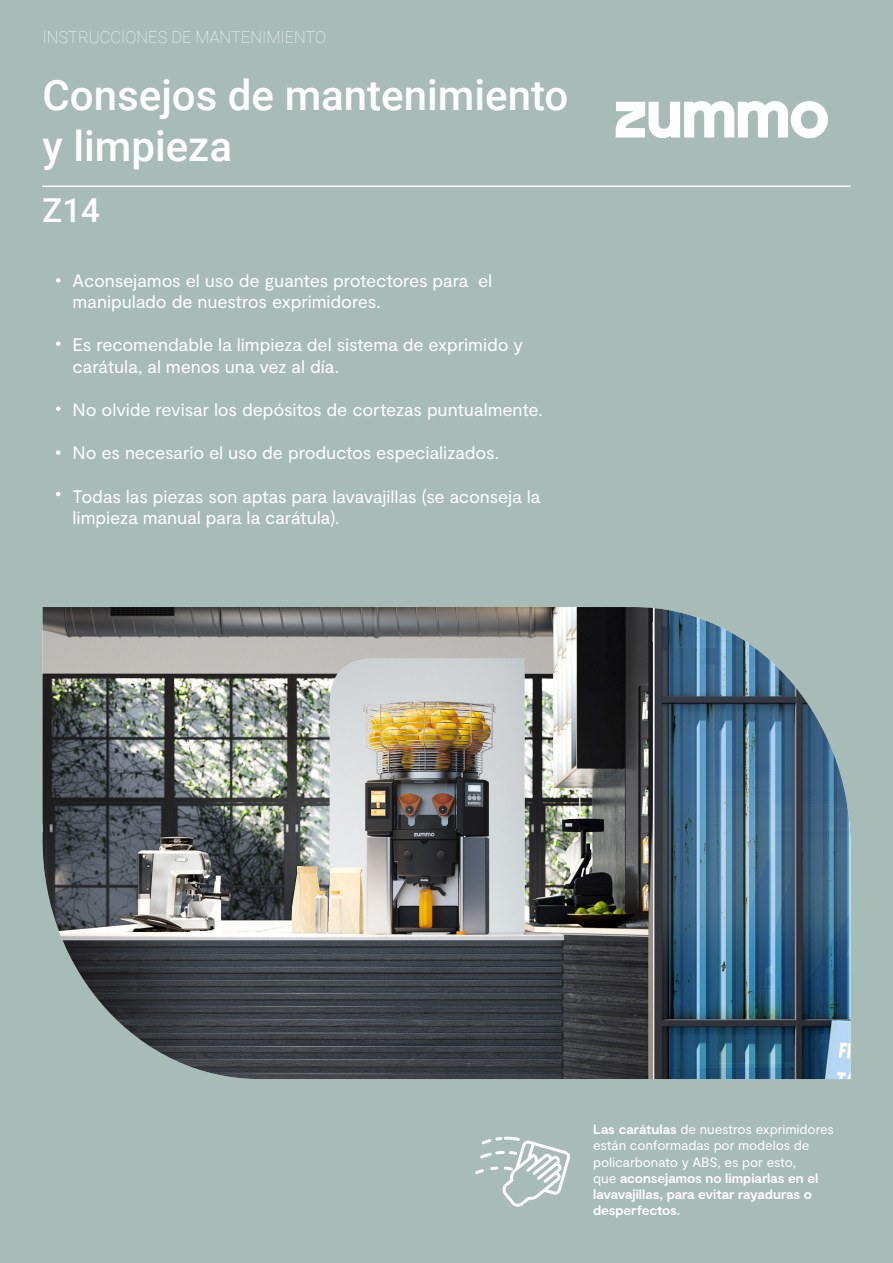
<style>
.page{position:relative;width:893px;height:1263px;background:#a7bbb7}
.page>*{position:absolute;margin:0;border:0;box-sizing:border-box;transform-origin:0 0}
.t1{font:500 42px "Roboto";color:#fff}
.t2{font:500 33px "Roboto";color:#fff}
.t3{font:18px/21.6px "Moderat";letter-spacing:-.005em;color:#fff}
.t4{font:100 16.5px "Roboto";color:#fff}
.t5{font:700 13.5px/16.2px "Moderat";letter-spacing:-.005em;color:#fff}
.s1{font-weight:400}
</style>
<div class="page">
<svg style="left:475px;top:1137px;width:95px;height:70px"></svg>
<svg style="left:56px;top:450px;width:5px;height:5px"></svg>
<svg style="left:56px;top:406px;width:5px;height:5px"></svg>
<svg style="left:56px;top:341px;width:5px;height:5px"></svg>
<svg style="left:56px;top:278px;width:5px;height:5px"></svg>
<svg style="left:56px;top:492px;width:5px;height:4px"></svg>
<svg style="left:616px;top:101px;width:212px;height:37px"></svg>
<hr style="left:43px;top:185px;width:807px;height:2px;background:#fff">
<img style="left:43px;top:607px;width:807px;height:472px">
<p class="t4" style="left:43px;top:25px;width:285px">INSTRUCCIONES DE MANTENIMIENTO</p>
<p class="t1" style="left:43px;top:66px;width:527px">Consejos de mantenimiento</p>
<p class="t1" style="left:43px;top:116px;width:191px">y limpieza</p>
<p class="t2" style="left:43px;top:188px;width:59px">Z14</p>
<p class="t3" style="left:73px;top:270px;width:421px">Aconsejamos el uso de guantes protectores para el manipulado de nuestros exprimidores.</p>
<p class="t3" style="left:73px;top:335px;width:452px">Es recomendable la limpieza del sistema de exprimido y carátula, al menos una vez al día.</p>
<p class="t3" style="left:73px;top:400px;width:472px">No olvide revisar los depósitos de cortezas puntualmente.</p>
<p class="t3" style="left:73px;top:443px;width:428px">No es necesario el uso de productos especializados.</p>
<p class="t3" style="left:73px;top:486px;width:469px">Todas las piezas son aptas para lavavajillas (se aconseja la limpieza manual para la carátula).</p>
<p class="t5" style="left:593px;top:1122px;width:242px">Las carátulas <span class="s1">de nuestros exprimidores están conformadas por modelos de policarbonato y ABS, es por esto,<br>que</span> aconsejamos no limpiarlas en el lavavajillas, para evitar rayaduras o desperfectos.</p>
</div>
